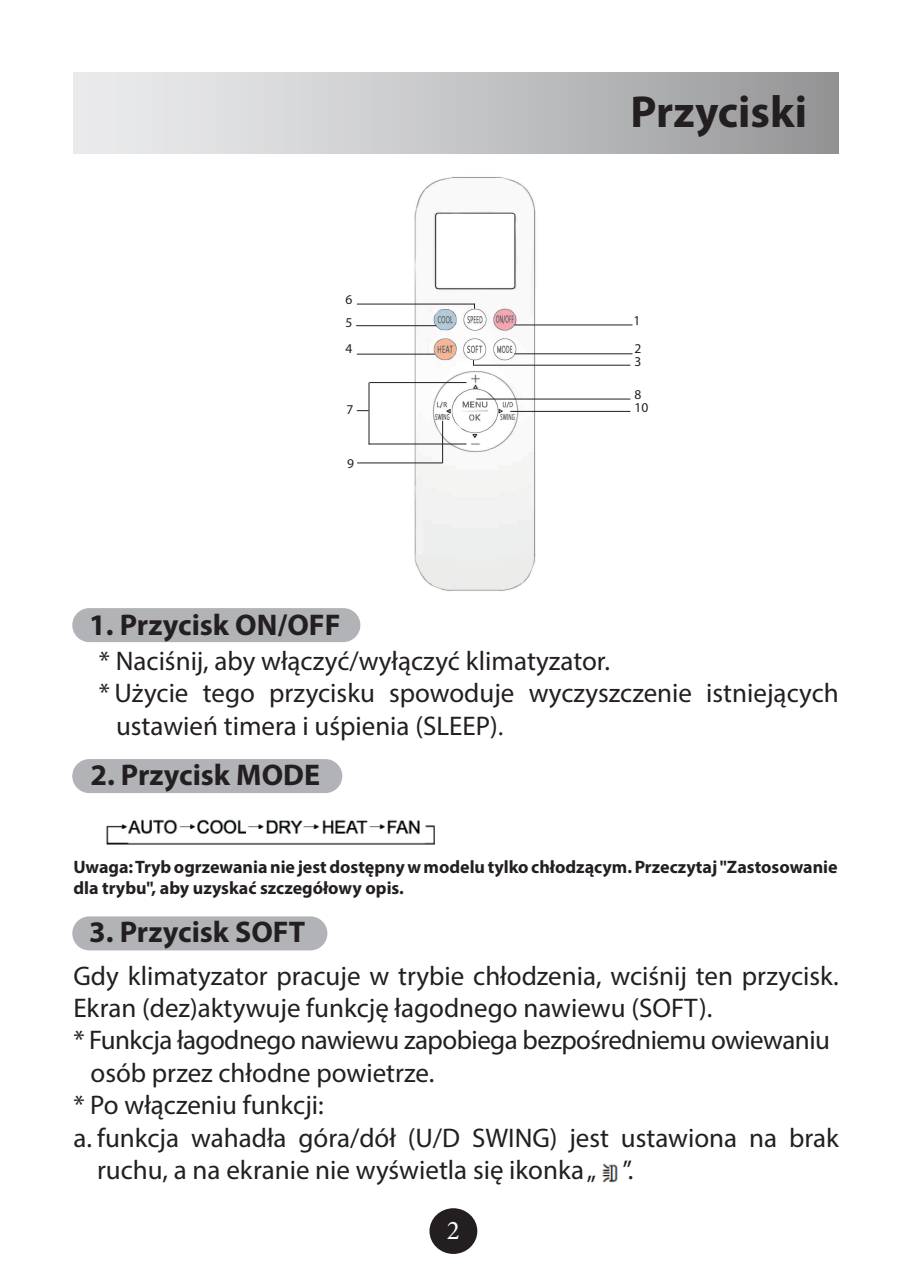
<style>
.page{position:relative;width:910px;height:1280px;background:#fff}
.page>*{position:absolute;margin:0;border:0;box-sizing:border-box;transform-origin:0 0}
.t1{font:700 45px "Myriad Pro";color:#231f20}
.t2{font:700 30px "Myriad Pro";color:#231f20}
.tekst{font:27px/32.4px "Myriad Pro";color:#231f20}
.tekst-2{font:27px "Myriad Pro";letter-spacing:-.02em;color:#231f20}
.t3{font:27px "Minion Pro";color:#fff}
.t4{font:700 18px/21.6px "Myriad Pro";color:#231f20}
.t5{font:13.5px "Myriad Pro";color:#231f20}
.s1{font-family:"Minion Pro"}
</style>
<div class="page">
<div style="left:429px;top:1208px;width:48px;height:46px;background:#231f20;border-radius:50%"></div>
<div style="left:73px;top:72px;width:766px;height:81px;background:linear-gradient(to right,#f0f1f3,#979799)"></div>
<div style="left:72px;top:608px;width:288px;height:34px;background:#b2b3b7;border-radius:17px"></div>
<img style="left:602px;top:1163px;width:16px;height:20px">
<div style="left:72px;top:916px;width:255px;height:34px;background:#b2b3b7;border-radius:17px"></div>
<div style="left:72px;top:759px;width:270px;height:34px;background:#b2b3b7;border-radius:17px"></div>
<img style="left:400px;top:176px;width:153px;height:415px">
<hr style="left:514px;top:325px;width:118px;height:1px;background:#231f20">
<hr style="left:357px;top:304px;width:118px;height:1px;background:#231f20">
<hr style="left:356px;top:325px;width:80px;height:1px;background:#231f20">
<hr style="left:357px;top:354px;width:78px;height:1px;background:#231f20">
<svg style="left:357px;top:410px;width:12px;height:1px"></svg>
<hr style="left:369px;top:382px;width:97px;height:1px;background:#231f20">
<hr style="left:369px;top:444px;width:97px;height:1px;background:#231f20">
<hr style="left:476px;top:399px;width:154px;height:1px;background:#231f20">
<hr style="left:510px;top:411px;width:120px;height:1px;background:#231f20">
<hr style="left:357px;top:463px;width:85px;height:1px;background:#231f20">
<hr style="left:514px;top:353px;width:118px;height:1px;background:#231f20">
<hr style="left:476px;top:365px;width:154px;height:1px;background:#231f20">
<svg style="left:473px;top:360px;width:3px;height:6px"></svg>
<hr style="left:369px;top:383px;width:1px;height:61px;background:#231f20">
<hr style="left:442px;top:421px;width:1px;height:42px;background:#231f20">
<img style="left:106px;top:819px;width:329px;height:26px">
<p class="t5" style="left:345px;top:291px;width:8px">6</p>
<p class="t5" style="left:345px;top:314px;width:8px">5</p>
<p class="t5" style="left:345px;top:341px;width:8px">4</p>
<p class="t5" style="left:347px;top:401px;width:8px">7</p>
<p class="t5" style="left:347px;top:455px;width:8px">9</p>
<p class="t1" style="left:630px;top:83px;width:178px">Przyciski</p>
<p class="t5" style="left:634px;top:312px;width:8px">1</p>
<p class="t5" style="left:635px;top:340px;width:8px">2</p>
<p class="t5" style="left:635px;top:354px;width:8px">3</p>
<p class="t5" style="left:635px;top:386px;width:8px">8</p>
<p class="t5" style="left:635px;top:399px;width:15px">10</p>
<p class="t2" style="left:89px;top:605px;width:253px">1. Przycisk ON/OFF</p>
<p class="tekst" style="left:99px;top:644px;width:513px">* Naciśnij, aby włączyć/wyłączyć klimatyzator.</p>
<p class="tekst" style="left:116px;top:676px;width:724px;text-indent:-17px">* Użycie tego przycisku spowoduje wyczyszczenie istniejących ustawień timera i uśpienia (SLEEP)<span class="s1">.</span></p>
<p class="t2" style="left:90px;top:755px;width:231px">2. Przycisk MODE</p>
<p class="t4" style="left:73px;top:855px;width:766px">Uwaga: Tryb ogrzewania nie jest dostępny w modelu tylko chłodzącym. Przeczytaj "Zastosowanie dla trybu", aby uzyskać szczegółowy opis.</p>
<p class="t2" style="left:89px;top:912px;width:217px">3. Przycisk SOFT</p>
<p class="tekst" style="left:73px;top:959px;width:767px">Gdy klimatyzator pracuje w trybie chłodzenia, wciśnij ten przycisk.<br>Ekran (dez)aktywuje funkcję łagodnego nawiewu (SOFT).</p>
<p class="tekst-2" style="left:73px;top:1023px;width:758px">* Funkcja łagodnego nawiewu zapobiega bezpośredniemu owiewaniu</p>
<p class="tekst" style="left:91px;top:1056px;width:345px">osób przez chłodne powietrze.</p>
<p class="tekst" style="left:73px;top:1088px;width:252px">* Po włączeniu funkcji:</p>
<p class="tekst" style="left:97px;top:1121px;width:743px;text-indent:-24px">a. funkcja wahadła góra/dół (U/D SWING) jest ustawiona na brak ruchu, a na ekranie nie wyświetla się ikonka „ ”.</p>
<p class="t3" style="left:447px;top:1212px;width:14px">2</p>
</div>
